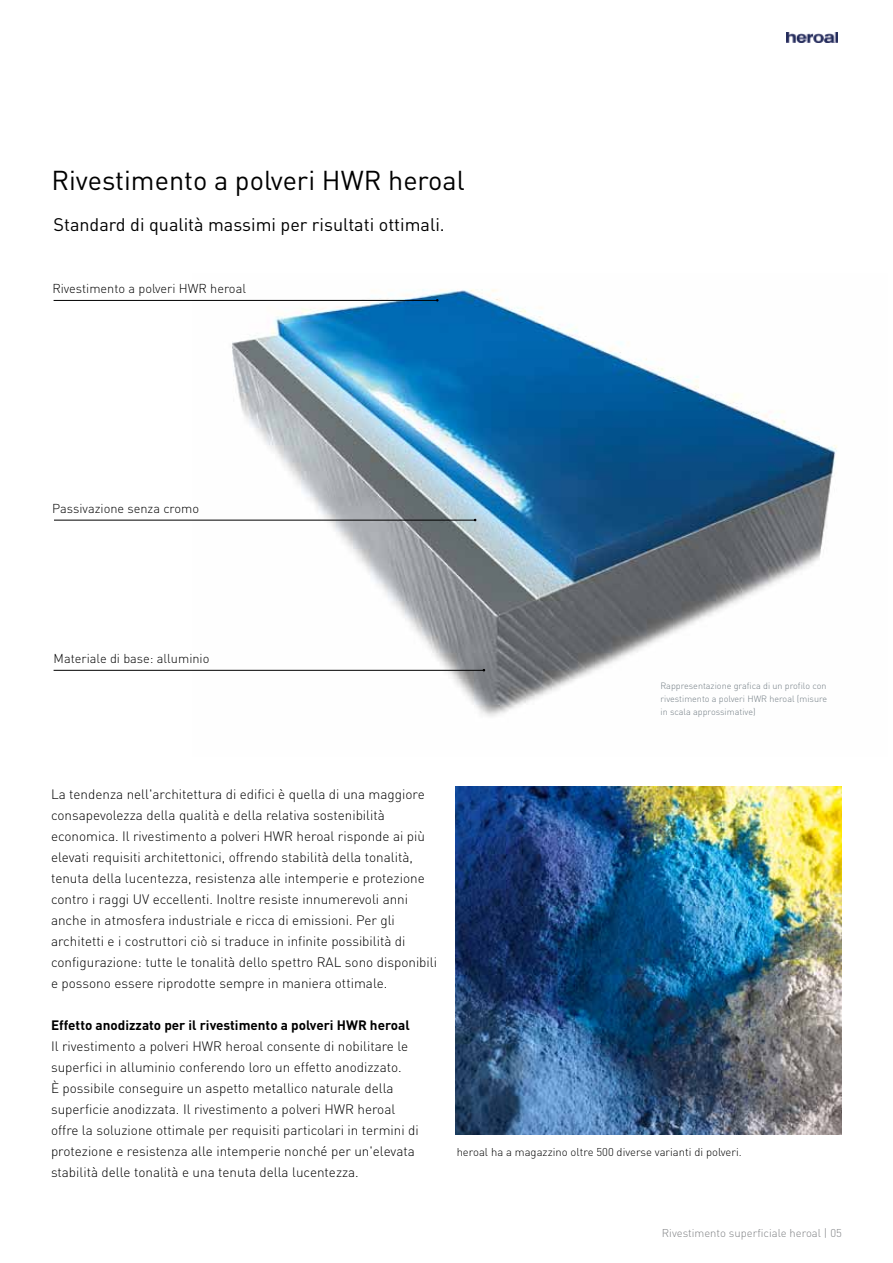
<style>
.page{position:relative;width:893px;height:1263px;background:#fff}
.page>*{position:absolute;margin:0;border:0;box-sizing:border-box;transform-origin:0 0}
.t1{font:27px "DIN Pro";color:#000}
.t2{font:18px "DIN Pro";color:#000}
.t3{font:300 13.5px/21px "DIN Pro";color:#000}
.t4{font:700 13.5px "DIN Pro";color:#000}
.t5{font:300 12.75px "DIN Pro";color:#000}
.t6{font:300 11.25px "DIN Pro";color:#000}
.t7{font:300 11.25px "DIN Pro";color:#808285}
.t8{font:300 9px/12.9px "DIN Pro";color:#727d84;text-align:justify}
</style>
<div class="page">
<img style="left:787px;top:32px;width:51px;height:11px">
<img style="left:192px;top:289px;width:645px;height:428px">
<hr style="left:54px;top:300px;width:383px;height:1px;background:#000">
<hr style="left:54px;top:520px;width:421px;height:1px;background:#000">
<hr style="left:54px;top:670px;width:429px;height:1px;background:#000">
<img style="left:456px;top:787px;width:385px;height:348px">
<h1 class="t1" style="left:51px;top:159px;width:415px">Rivestimento a polveri HWR heroal</h1>
<h2 class="t2" style="left:54px;top:211px;width:393px">Standard di qualità massimi per risultati ottimali.</h2>
<p class="t5" style="left:52px;top:279px;width:195px">Rivestimento a polveri HWR heroal</p>
<p class="t5" style="left:52px;top:499px;width:148px">Passivazione senza cromo</p>
<p class="t5" style="left:54px;top:648px;width:157px">Materiale di base: alluminio</p>
<p class="t8" style="left:660px;top:679px;width:168px">Rappresentazione grafica di un profilo con rivestimento a polveri HWR heroal (misure in scala approssimative)</p>
<p class="t3" style="left:51px;top:782px;width:388px">La tendenza nell'architettura di edifici è quella di una maggiore consapevolezza della qualità e della relativa sostenibilità economica. Il rivestimento a polveri HWR heroal risponde ai più elevati requisiti architettonici, offrendo stabilità della tonalità, tenuta della lucentezza, resistenza alle intemperie e protezione contro i raggi UV eccellenti. Inoltre resiste innumerevoli anni anche in atmosfera industriale e ricca di emissioni. Per gli architetti e i costruttori ciò si traduce in infinite possibilità di configurazione: tutte le tonalità dello spettro RAL sono disponibili e possono essere riprodotte sempre in maniera ottimale.</p>
<p class="t4" style="left:51px;top:1014px;width:360px">Effetto anodizzato per il rivestimento a polveri HWR heroal</p>
<p class="t3" style="left:51px;top:1034px;width:369px">Il rivestimento a polveri HWR heroal consente di nobilitare le superfici in alluminio conferendo loro un effetto anodizzato.<br>È possibile conseguire un aspetto metallico naturale della superficie anodizzata. Il rivestimento a polveri HWR heroal offre la soluzione ottimale per requisiti particolari in termini di protezione e resistenza alle intemperie nonché per un'elevata stabilità delle tonalità e una tenuta della lucentezza.</p>
<p class="t6" style="left:457px;top:1144px;width:287px">heroal ha a magazzino oltre 500 diverse varianti di polveri.</p>
<p class="t7" style="left:662px;top:1224px;width:182px">Rivestimento superficiale heroal | 05</p>
</div>
